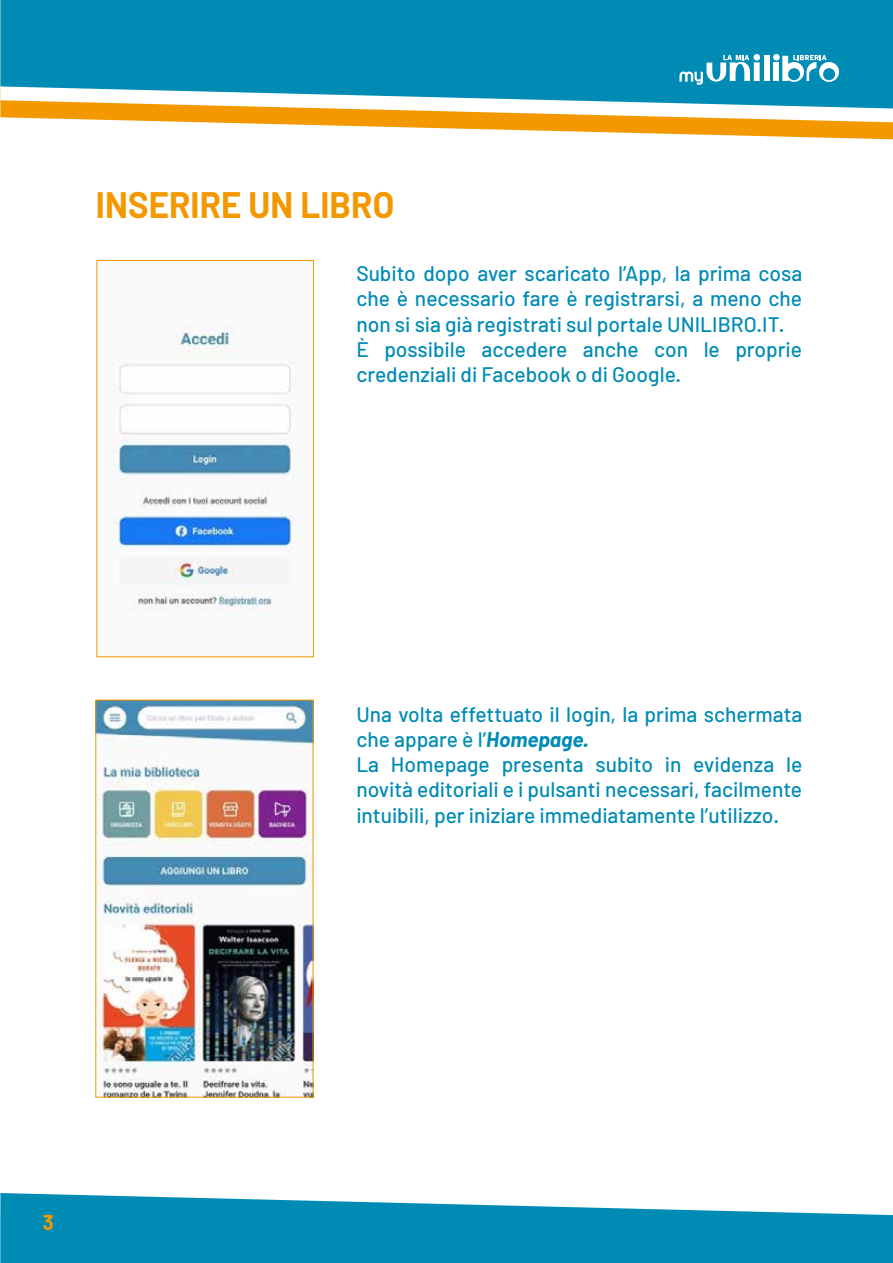
<style>
.page{position:relative;width:893px;height:1263px;background:#fff}
.page>*{position:absolute;margin:0;border:0;box-sizing:border-box;transform-origin:0 0}
.t1{font:italic 700 36px "Barlow";color:#f49800}
.t2{font:500 21px/25.2px "Barlow";color:#008bb5}
.t3{font:italic 700 21px "Barlow";color:#f49800}
.s1{font-weight:700;font-style:italic}
</style>
<div class="page">
<svg style="left:233px;top:123px;width:660px;height:17px"></svg>
<svg style="left:0;top:109px;width:893px;height:14px;fill:#f49800"></svg>
<svg style="left:0;top:1193px;width:893px;height:70px;fill:#008bb5"></svg>
<svg style="left:0;top:0;width:893px;height:109px;background:#1c96b8"></svg>
<img style="left:107px;top:325px;width:197px;height:330px">
<div style="left:97px;top:260px;width:217px;height:397px;border:1px solid #f49800"></div>
<img style="left:97px;top:702px;width:214px;height:393px">
<div style="left:764px;top:56px;width:5px;height:25px;background:#fff"></div>
<svg style="left:679px;top:54px;width:81px;height:31px"></svg>
<svg style="left:773px;top:54px;width:66px;height:28px"></svg>
<h1 class="t1" style="left:97px;top:182px;width:305px">INSERIRE UN LIBRO</h1>
<p class="t2" style="left:356px;top:260px;width:447px">Subito dopo aver scaricato l’App, la prima cosa che è necessario fare è registrarsi, a meno che non si sia già registrati sul portale UNILIBRO.IT.<br>È possibile accedere anche con le proprie credenziali di Facebook o di Google.</p>
<p class="t2" style="left:356px;top:701px;width:447px">Una volta effettuato il login, la prima schermata che appare è l’<span class="s1">Homepage.<br></span>La Homepage presenta subito in evidenza le novità editoriali e i pulsanti necessari, facilmente intuibili, per iniziare immediatamente l’utilizzo.</p>
<p class="t3" style="left:43px;top:1209px;width:16px">3</p>
</div>
